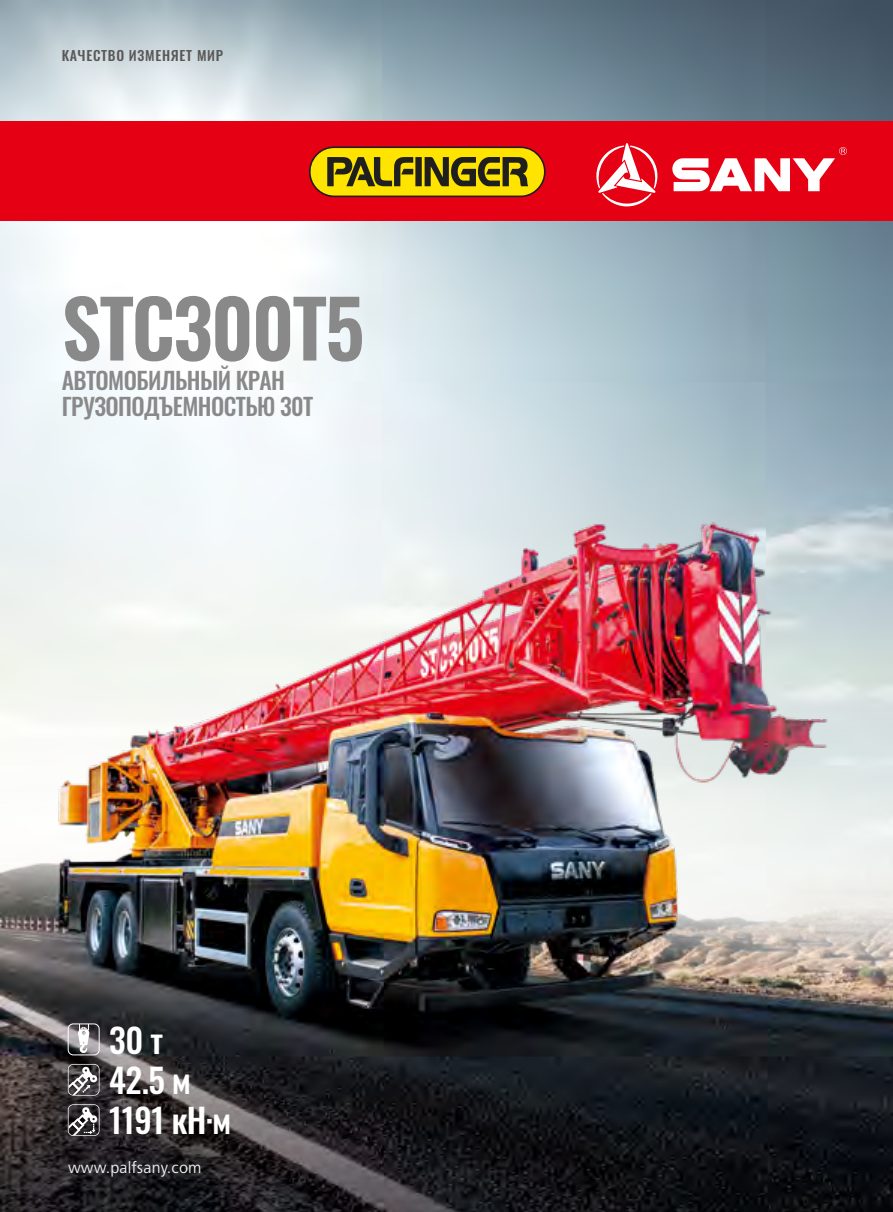
<style>
.page{position:relative;width:893px;height:1212px;background:#fff}
.page>*{position:absolute;margin:0;border:0;box-sizing:border-box;transform-origin:0 0}
.t1{font:600 78.75px "Oswald";letter-spacing:-.025em;color:#898989}
.t2{font:500 33.6px "Oswald";letter-spacing:-.015em;color:#fff}
.t3{font:500 23.55px "Oswald";letter-spacing:-.025em;color:#898989}
.t4{font:16.5px "Frutiger Next Pro";letter-spacing:.01em;color:#eff0f0}
.t5{font:500 13.5px "Oswald";letter-spacing:.05em;color:#5a5757}
</style>
<div class="page">
<img style="left:0;top:0;width:893px;height:289px">
<img style="left:0;top:289px;width:893px;height:923px">
<div style="left:0;top:121px;width:893px;height:100px;background:#e60013"></div>
<svg style="left:596px;top:143px;width:62px;height:63px"></svg>
<svg style="left:672px;top:147px;width:175px;height:44px"></svg>
<div style="left:68px;top:1023px;width:32px;height:32px;border:1px solid #fff;border-radius:5px"></div>
<svg style="left:78px;top:1024px;width:11px;height:29px"></svg>
<svg style="left:68px;top:1104px;width:32px;height:32px"></svg>
<svg style="left:68px;top:1064px;width:32px;height:31px"></svg>
<svg style="left:309px;top:146px;width:237px;height:51px;background:#b0930b"></svg>
<p class="t5" style="left:62px;top:44px;width:163px">КАЧЕСТВО ИЗМЕНЯЕТ МИР</p>
<p class="t1" style="left:62px;top:258px;width:304px">STC300T5</p>
<p class="t3" style="left:62px;top:359px;width:225px">АВТОМОБИЛЬНЫЙ КРАН</p>
<p class="t3" style="left:62px;top:386px;width:253px">ГРУЗОПОДЪЕМНОСТЬЮ 30Т</p>
<p class="t2" style="left:109px;top:1010px;width:55px">30 т</p>
<p class="t2" style="left:109px;top:1050px;width:83px">42.5 м</p>
<p class="t2" style="left:109px;top:1090px;width:123px">1191 кН·м</p>
<p class="t4" style="left:68px;top:1157px;width:135px">www.palfsany.com</p>
</div>
